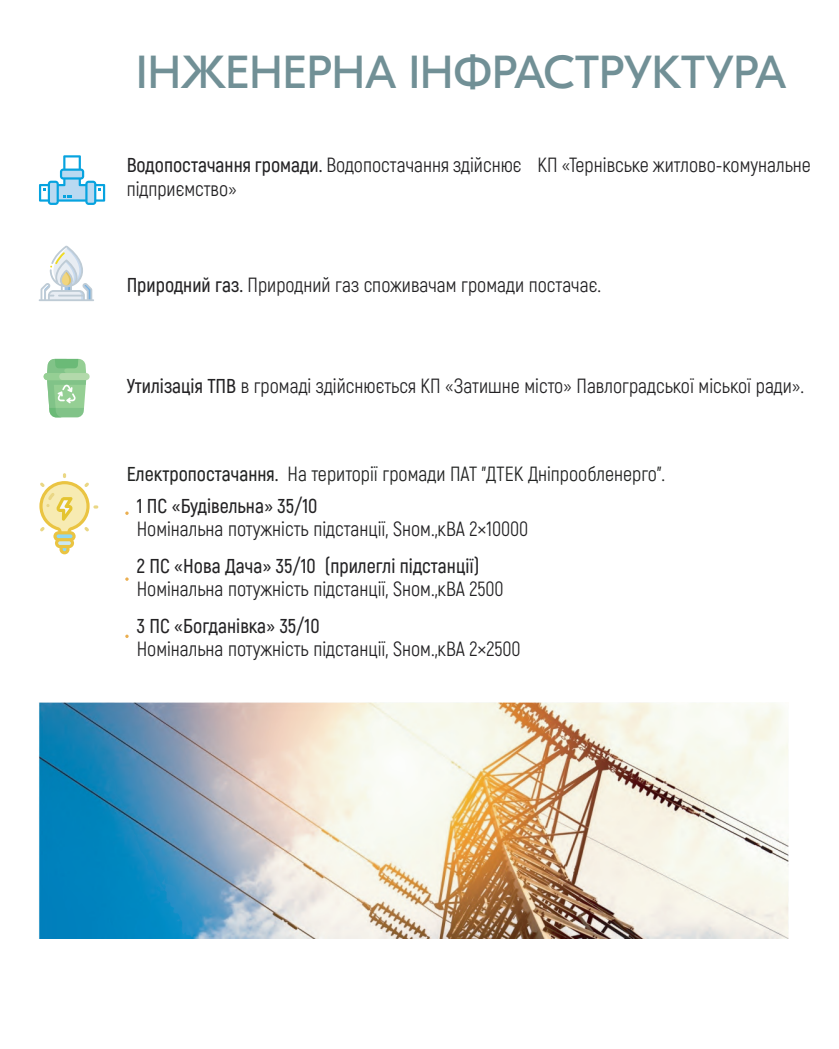
<style>
.page{position:relative;width:839px;height:1049px;background:#fff}
.page>*{position:absolute;margin:0;border:0;box-sizing:border-box;transform-origin:0 0}
.t1{font:46.25px "GT Eesti Pro Display";color:#719096}
.t2{font:20px/23.8px "Akrobat";color:#232224}
.t3{font:20px/31.2px "Akrobat";color:#222423}
.t4{font:600 20px "Akrobat";color:#232224}
.s1{font-weight:600}
.s2{font-weight:600;color:#232224}
</style>
<div class="page">
<svg style="left:39px;top:155px;width:66px;height:50px"></svg>
<svg style="left:39px;top:473px;width:59px;height:81px"></svg>
<svg style="left:39px;top:246px;width:55px;height:55px"></svg>
<img style="left:39px;top:702px;width:750px;height:236px">
<svg style="left:125px;top:511px;width:4px;height:4px"></svg>
<svg style="left:125px;top:634px;width:4px;height:4px"></svg>
<svg style="left:125px;top:577px;width:4px;height:4px"></svg>
<div style="left:44px;top:373px;width:46px;height:7px;background:#b3d9ab;border-radius:3px"></div>
<svg style="left:44px;top:359px;width:42px;height:58px"></svg>
<h1 class="t1" style="left:136px;top:47px;width:652px">ІНЖЕНЕРНА ІНФРАСТРУКТУРА</h1>
<p class="t2" style="left:127px;top:153px;width:686px"><span class="s1">Водопостачання громади.</span> Водопостачання здійснює КП «Тернівське житлово-комунальне підприємство»</p>
<p class="t2" style="left:127px;top:274px;width:476px"><span class="s1">Природний газ.</span> Природний газ споживачам громади постачає.</p>
<p class="t2" style="left:127px;top:374px;width:679px"><span class="s1">Утилізація ТПВ</span> в громаді здійснюється КП «Затишне місто» Павлоградської міської ради».</p>
<p class="t3" style="left:137px;top:459px;width:530px;text-indent:-10px"><span class="s1">Електропостачання.</span> На території громади ПАТ "ДТЕК Дніпрообленерго".<br><span class="s2">1 ПС «Будівельна» 35/10</span></p>
<p class="t2" style="left:137px;top:517px;width:393px">Номінальна потужність підстанції, Sном.,кВА 2×10000</p>
<p class="t4" style="left:137px;top:553px;width:344px">2 ПС «Нова Дача» 35/10 (прилеглі підстанції)</p>
<p class="t2" style="left:137px;top:577px;width:368px">Номінальна потужність підстанції, Sном.,кВА 2500</p>
<p class="t4" style="left:137px;top:613px;width:184px">3 ПС «Богданівка» 35/10</p>
<p class="t2" style="left:137px;top:637px;width:385px">Номінальна потужність підстанції, Sном.,кВА 2×2500</p>
</div>
